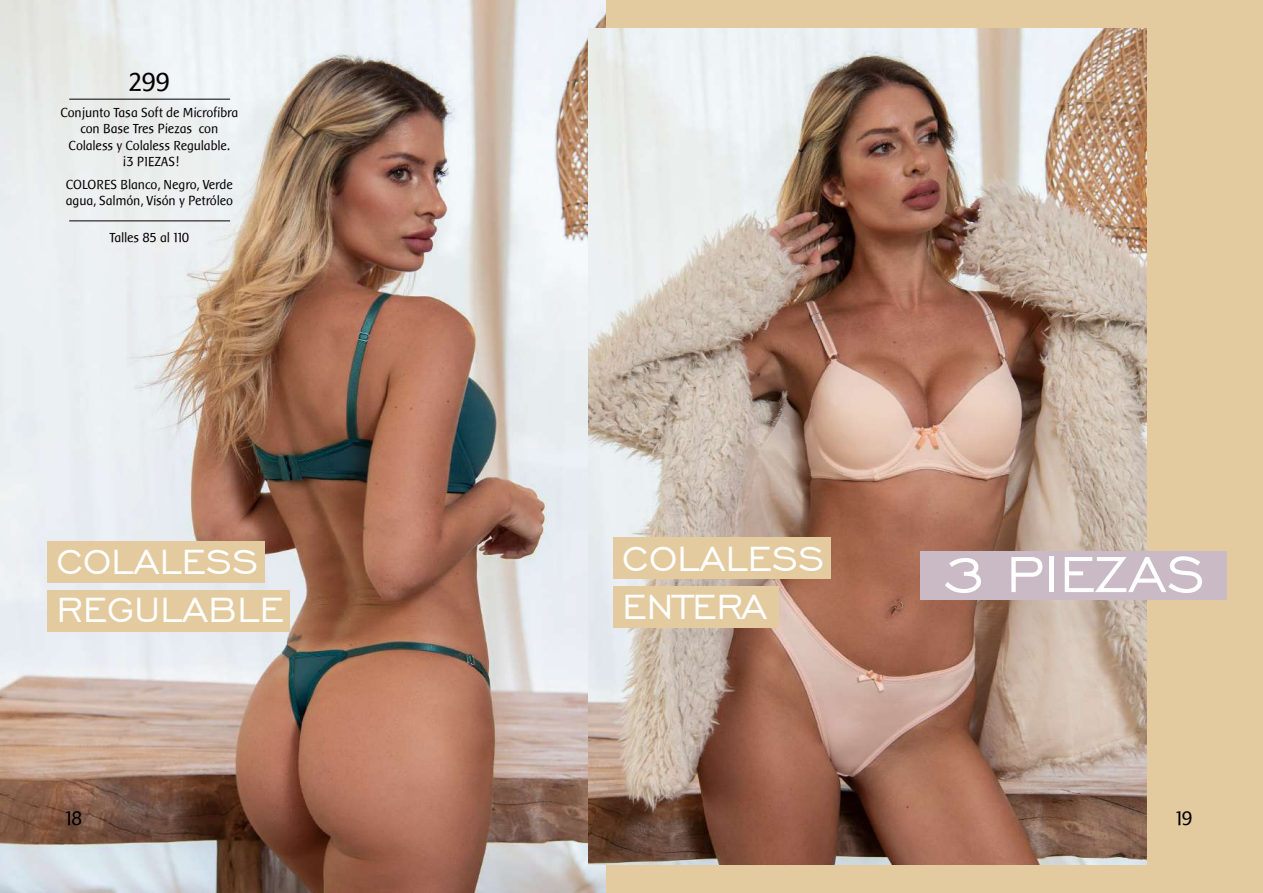
<style>
.page{position:relative;width:1263px;height:893px;background:#fff}
.page>*{position:absolute;margin:0;border:0;box-sizing:border-box;transform-origin:0 0}
.t1{font:65.1px "Engravers Gothic BT";color:#fff}
.t2{font:44.25px/48px "Engravers Gothic BT";color:#fff}
.t3{font:26.7px "Baar Sophia";color:#000}
.t4{font:20.1px "Baar Sophia";color:#000}
.t5{font:13.5px/16.2px "Baar Sophia";color:#000;text-align:center}
</style>
<div class="page">
<div style="left:0;top:1px;width:1263px;height:892px;background:#e3cb9f"></div>
<img style="left:0;top:0;width:605px;height:893px">
<img style="left:588px;top:29px;width:558px;height:835px">
<hr style="left:69px;top:99px;width:161px;height:1px;background:#000">
<hr style="left:69px;top:220px;width:161px;height:1px;background:#000">
<div style="left:48px;top:541px;width:217px;height:42px;background:#e3cb9f"></div>
<div style="left:48px;top:590px;width:242px;height:42px;background:#e3cb9f"></div>
<div style="left:614px;top:537px;width:217px;height:42px;background:#e3cb9f"></div>
<div style="left:614px;top:586px;width:165px;height:42px;background:#e3cb9f"></div>
<div style="left:920px;top:551px;width:306px;height:48px;background:#c9bac6"></div>
<h3 class="t3" style="left:129px;top:67px;width:43px">299</h3>
<p class="t5" style="left:61px;top:105px;width:179px">Conjunto Tasa Soft de Microfibra con Base Tres Piezas con<br>Colaless y Colaless Regulable.<br>¡3 PIEZAS!</p>
<p class="t5" style="left:66px;top:176px;width:169px;text-align:left">COLORES Blanco, Negro, Verde agua, Salmón, Visón y Petróleo</p>
<p class="t5" style="left:110px;top:230px;width:81px">Talles 85 al 110</p>
<h2 class="t2" style="left:56px;top:537px;width:229px">COLALESS<br>REGULABLE</h2>
<h2 class="t2" style="left:622px;top:533px;width:204px">COLALESS<br>ENTERA</h2>
<h1 class="t1" style="left:941px;top:538px;width:266px">3 PIEZAS</h1>
<h3 class="t4" style="left:65px;top:808px;width:18px">18</h3>
<h3 class="t4" style="left:1176px;top:808px;width:18px">19</h3>
</div>
